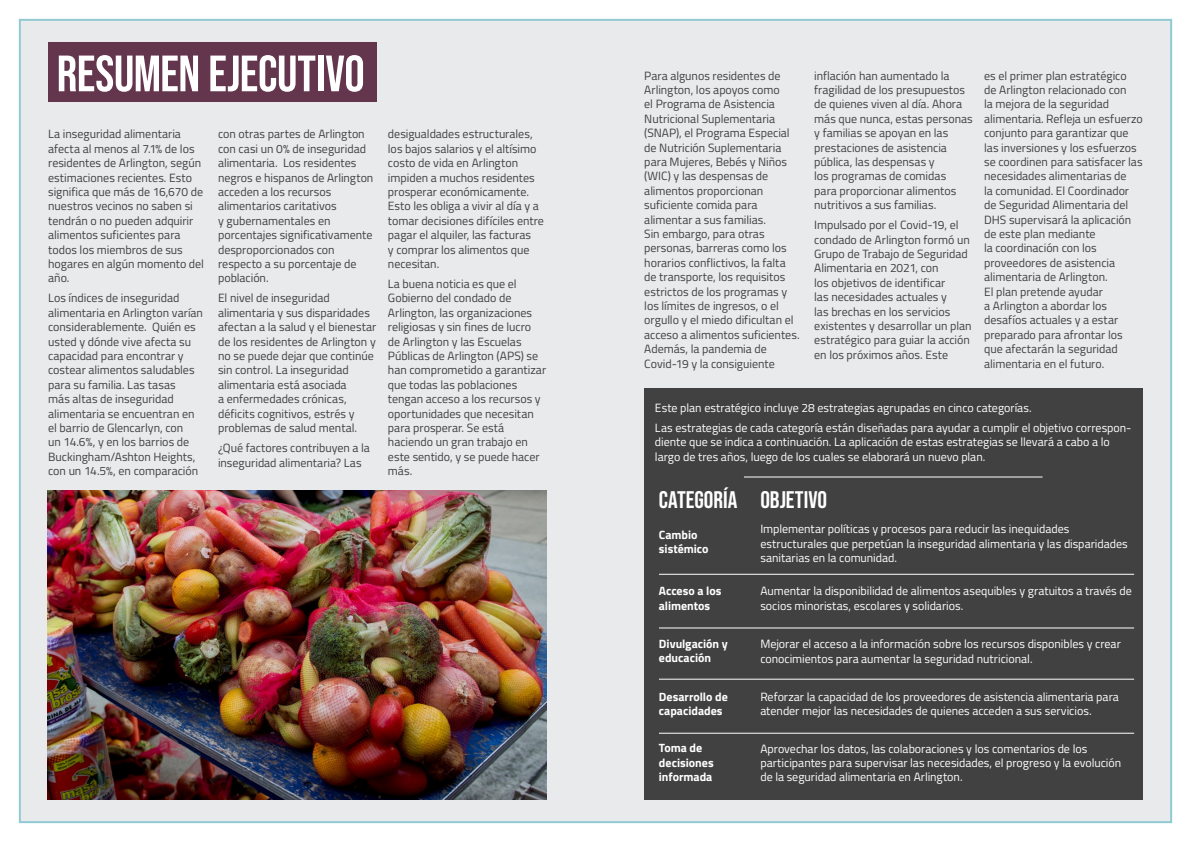
<style>
.page{position:relative;width:1191px;height:842px;background:#fff}
.page>*{position:absolute;margin:0;border:0;box-sizing:border-box;transform-origin:0 0}
._51_Main_Headers_bla{font:51px "Bebas Neue";letter-spacing:-.01em;color:#fff}
._10_Content_black_Be{font:24px "Bebas Neue";color:#fff}
._9_Content_black_Sou{font:12px/14.4px "Titillium Web";letter-spacing:-.005em;color:#414141}
._8_10_Content_black{font:12px/14.4px "Titillium Web";letter-spacing:-.005em;color:#fff}
._8_10_Content_black-2{font:700 12px/14.4px "Titillium Web";color:#fff}
</style>
<div class="page">
<div style="left:19px;top:19px;width:1153px;height:804px;background:#e9eaeb;border:2px solid #92cad3"></div>
<div style="left:644px;top:388px;width:498px;height:411px;background:#414141"></div>
<img style="left:47px;top:491px;width:499px;height:308px">
<div style="left:48px;top:43px;width:328px;height:59px;background:#64364d"></div>
<hr style="left:659px;top:574px;width:475px;height:1px;background:#fff">
<hr style="left:659px;top:627px;width:475px;height:1px;background:#fff">
<hr style="left:659px;top:679px;width:475px;height:1px;background:#fff">
<hr style="left:659px;top:733px;width:475px;height:1px;background:#fff">
<hr style="left:744px;top:476px;width:298px;height:1px;background:#fff">
<p class="_51_Main_Headers_bla" style="left:57px;top:45px;width:309px">RESUMEN EJECUTIVO</p>
<p class="_9_Content_black_Sou" style="left:48px;top:126px;width:157px">La inseguridad alimentaria afecta al menos al 7.1% de los residentes de Arlington, según estimaciones recientes. Esto significa que más de 16,670 de nuestros vecinos no saben si tendrán o no pueden adquirir alimentos suficientes para todos los miembros de sus hogares en algún momento del año.</p>
<p class="_9_Content_black_Sou" style="left:48px;top:290px;width:156px">Los índices de inseguridad alimentaria en Arlington varían considerablemente. Quién es usted y dónde vive afecta su capacidad para encontrar y costear alimentos saludables para su familia. Las tasas<br>más altas de inseguridad alimentaria se encuentran en el barrio de Glencarlyn, con<br>un 14.6%, y en los barrios de<br>Buckingham/Ashton Heights, con un 14.5%, en comparación</p>
<p class="_9_Content_black_Sou" style="left:218px;top:126px;width:157px">con otras partes de Arlington con casi un 0% de inseguridad alimentaria. Los residentes negros e hispanos de Arlington acceden a los recursos alimentarios caritativos<br>y gubernamentales en porcentajes significativamente desproporcionados con respecto a su porcentaje de población.</p>
<p class="_9_Content_black_Sou" style="left:218px;top:290px;width:160px">El nivel de inseguridad alimentaria y sus disparidades afectan a la salud y el bienestar de los residentes de Arlington y no se puede dejar que continúe sin control. La inseguridad alimentaria está asociada<br>a enfermedades crónicas, déficits cognitivos, estrés y problemas de salud mental.</p>
<p class="_9_Content_black_Sou" style="left:218px;top:440px;width:153px">¿Qué factores contribuyen a la inseguridad alimentaria? Las</p>
<p class="_9_Content_black_Sou" style="left:388px;top:126px;width:157px">desigualdades estructurales, los bajos salarios y el altísimo costo de vida en Arlington impiden a muchos residentes prosperar económicamente.<br>Esto les obliga a vivir al día y a tomar decisiones difíciles entre pagar el alquiler, las facturas<br>y comprar los alimentos que necesitan.</p>
<p class="_9_Content_black_Sou" style="left:388px;top:276px;width:160px">La buena noticia es que el<br>Gobierno del condado de<br>Arlington, las organizaciones religiosas y sin fines de lucro de Arlington y las Escuelas<br>Públicas de Arlington (APS) se han comprometido a garantizar que todas las poblaciones tengan acceso a los recursos y oportunidades que necesitan para prosperar. Se está haciendo un gran trabajo en este sentido, y se puede hacer más.</p>
<p class="_9_Content_black_Sou" style="left:644px;top:68px;width:157px">Para algunos residentes de<br>Arlington, los apoyos como<br>el Programa de Asistencia<br>Nutricional Suplementaria (SNAP), el Programa Especial de Nutrición Suplementaria para Mujeres, Bebés y Niños (WIC) y las despensas de alimentos proporcionan suficiente comida para alimentar a sus familias.<br>Sin embargo, para otras personas, barreras como los horarios conflictivos, la falta de transporte, los requisitos estrictos de los programas y los límites de ingresos, o el orgullo y el miedo dificultan el acceso a alimentos suficientes.<br>Además, la pandemia de<br>Covid-19 y la consiguiente</p>
<p class="_9_Content_black_Sou" style="left:814px;top:68px;width:160px">inflación han aumentado la fragilidad de los presupuestos de quienes viven al día. Ahora más que nunca, estas personas y familias se apoyan en las prestaciones de asistencia pública, las despensas y<br>los programas de comidas<br>para proporcionar alimentos nutritivos a sus familias.</p>
<p class="_9_Content_black_Sou" style="left:814px;top:217px;width:159px">Impulsado por el Covid-19, el condado de Arlington formó un<br>Grupo de Trabajo de Seguridad<br>Alimentaria en 2021, con<br>los objetivos de identificar<br>las necesidades actuales y<br>las brechas en los servicios existentes y desarrollar un plan estratégico para guiar la acción en los próximos años. Este</p>
<p class="_9_Content_black_Sou" style="left:984px;top:68px;width:160px">es el primer plan estratégico<br>de Arlington relacionado con<br>la mejora de la seguridad alimentaria. Refleja un esfuerzo conjunto para garantizar que las inversiones y los esfuerzos se coordinen para satisfacer las necesidades alimentarias de<br>la comunidad. El Coordinador de Seguridad Alimentaria del<br>DHS supervisará la aplicación de este plan mediante<br>la coordinación con los proveedores de asistencia alimentaria de Arlington.<br>El plan pretende ayudar<br>a Arlington a abordar los desafíos actuales y a estar preparado para afrontar los que afectarán la seguridad alimentaria en el futuro.</p>
<p class="_8_10_Content_black" style="left:655px;top:400px;width:378px">Este plan estratégico incluye 28 estrategias agrupadas en cinco categorías.</p>
<p class="_8_10_Content_black" style="left:655px;top:420px;width:478px">Las estrategias de cada categoría están diseñadas para ayudar a cumplir el objetivo correspon&shy;diente que se indica a continuación. La aplicación de estas estrategias se llevará a cabo a lo largo de tres años, luego de los cuales se elaborará un nuevo plan.</p>
<p class="_10_Content_black_Be" style="left:659px;top:486px;width:80px">CATEGORÍA</p>
<p class="_8_10_Content_black-2" style="left:659px;top:527px;width:51px">Cambio sistémico</p>
<p class="_10_Content_black_Be" style="left:760px;top:486px;width:68px">OBJETIVO</p>
<p class="_8_10_Content_black" style="left:760px;top:521px;width:369px">Implementar políticas y procesos para reducir las inequidades estructurales que perpetúan la inseguridad alimentaria y las disparidades sanitarias en la comunidad.</p>
<p class="_8_10_Content_black-2" style="left:659px;top:583px;width:64px">Acceso a los alimentos</p>
<p class="_8_10_Content_black" style="left:760px;top:583px;width:373px">Aumentar la disponibilidad de alimentos asequibles y gratuitos a través de socios minoristas, escolares y solidarios.</p>
<p class="_8_10_Content_black-2" style="left:659px;top:636px;width:70px">Divulgación y educación</p>
<p class="_8_10_Content_black" style="left:760px;top:636px;width:362px">Mejorar el acceso a la información sobre los recursos disponibles y crear conocimientos para aumentar la seguridad nutricional.</p>
<p class="_8_10_Content_black-2" style="left:659px;top:688px;width:70px">Desarrollo de capacidades</p>
<p class="_8_10_Content_black" style="left:760px;top:689px;width:360px">Reforzar la capacidad de los proveedores de asistencia alimentaria para atender mejor las necesidades de quienes acceden a sus servicios.</p>
<p class="_8_10_Content_black-2" style="left:659px;top:740px;width:56px">Toma de decisiones informada</p>
<p class="_8_10_Content_black" style="left:760px;top:741px;width:362px">Aprovechar los datos, las colaboraciones y los comentarios de los participantes para supervisar las necesidades, el progreso y la evolución de la seguridad alimentaria en Arlington.</p>
</div>
